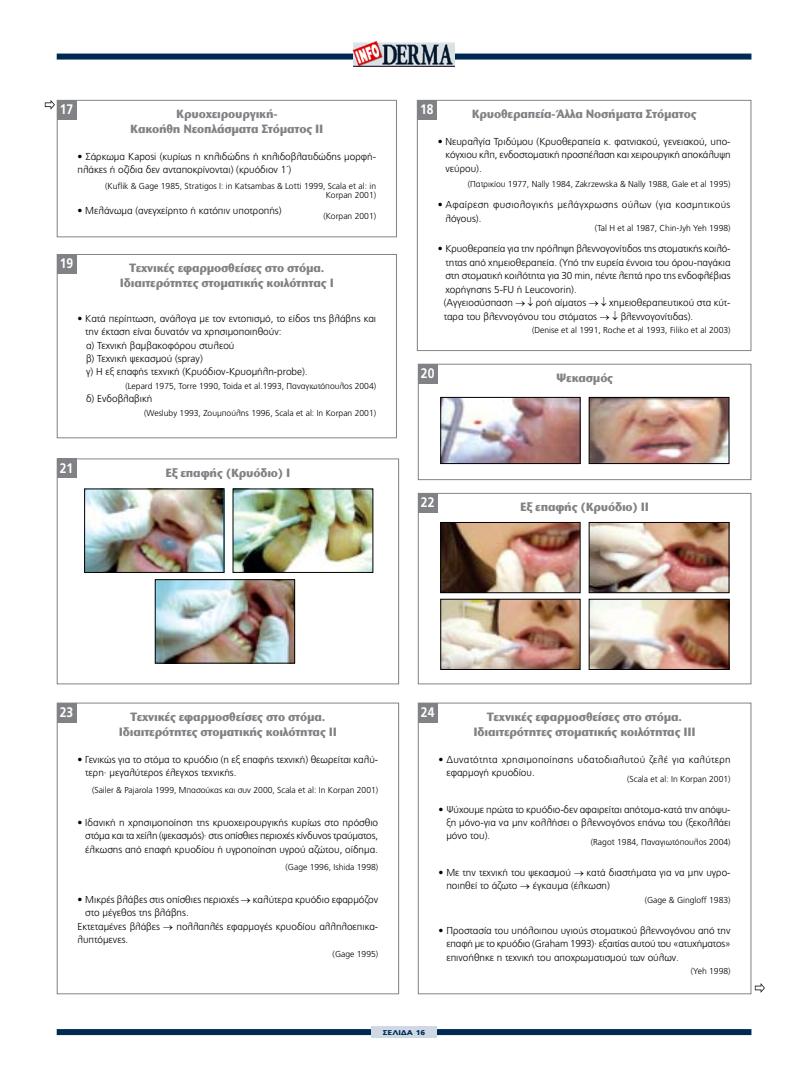
<style>
.page{position:relative;width:794px;height:1078px;background:#fff}
.page>*{position:absolute;margin:0;border:0;box-sizing:border-box;transform-origin:0 0}
.t1{font:700 13.8px "PF Catalog";color:#fff;scale:.88 1}
.t2{font:700 12.5px/15px "Stone Sans ITC Hel";letter-spacing:-.015em;color:#808285;text-align:center;scale:.94 1}
.t3{font:300 10.1px/13.4px "PF Catalog";color:#000}
.t4{font:300 10.1px/13.4px "PF Catalog";letter-spacing:.03em;color:#000}
.t5{font:300 8.6px/9.6px "PF Catalog";color:#000;text-align:right}
.t6{font:900 7px "PF Catalog";letter-spacing:-.01em;color:#002a54;scale:1.15 1}
</style>
<div class="page">
<svg style="left:57px;top:1029px;width:694px;height:5px;background:#042d56"></svg>
<div style="left:371px;top:1026px;width:66px;height:11px;background:#cfd9e4"></div>
<div style="left:57px;top:54px;width:694px;height:6px;background:#002a54"></div>
<img style="left:354px;top:42px;width:100px;height:25px">
<svg style="left:755px;top:983px;width:10px;height:9px"></svg>
<svg style="left:45px;top:100px;width:10px;height:10px"></svg>
<div style="left:417px;top:100px;width:334px;height:251px;border:1px solid #808285"></div>
<div style="left:57px;top:100px;width:340px;height:137px;border:1px solid #808285"></div>
<div style="left:57px;top:254px;width:340px;height:184px;border:1px solid #808285"></div>
<div style="left:57px;top:702px;width:342px;height:292px;border:1px solid #808285"></div>
<div style="left:418px;top:702px;width:333px;height:292px;border:1px solid #808285"></div>
<div style="left:418px;top:363px;width:333px;height:117px;border:1px solid #808285"></div>
<div style="left:418px;top:493px;width:333px;height:191px;border:1px solid #808285"></div>
<div style="left:57px;top:458px;width:342px;height:226px;border:1px solid #808285"></div>
<div style="left:417px;top:100px;width:20px;height:20px;background:#808285"></div>
<div style="left:57px;top:100px;width:20px;height:20px;background:#808285"></div>
<div style="left:57px;top:254px;width:20px;height:20px;background:#808285"></div>
<div style="left:57px;top:702px;width:20px;height:20px;background:#808285"></div>
<div style="left:418px;top:702px;width:19px;height:20px;background:#808285"></div>
<div style="left:418px;top:363px;width:19px;height:20px;background:#808285"></div>
<div style="left:418px;top:493px;width:19px;height:19px;background:#808285"></div>
<div style="left:57px;top:458px;width:20px;height:20px;background:#808285"></div>
<img style="left:591px;top:399px;width:136px;height:62px">
<div style="left:589px;top:397px;width:140px;height:66px;border:1px solid #000"></div>
<img style="left:591px;top:524px;width:136px;height:67px">
<div style="left:589px;top:522px;width:140px;height:71px;border:1px solid #000"></div>
<img style="left:591px;top:601px;width:136px;height:66px">
<img style="left:235px;top:490px;width:136px;height:80px">
<img style="left:442px;top:399px;width:136px;height:62px">
<div style="left:440px;top:397px;width:140px;height:66px;border:1px solid #000"></div>
<img style="left:442px;top:524px;width:136px;height:67px">
<div style="left:440px;top:522px;width:140px;height:71px;border:1px solid #000"></div>
<img style="left:442px;top:601px;width:136px;height:66px">
<div style="left:440px;top:599px;width:140px;height:70px;border:1px solid #000"></div>
<img style="left:86px;top:490px;width:136px;height:80px">
<div style="left:84px;top:488px;width:140px;height:84px;border:1px solid #000"></div>
<img style="left:157px;top:581px;width:136px;height:80px">
<div style="left:155px;top:579px;width:140px;height:84px;border:1px solid #000"></div>
<h1 class="t1" style="left:60px;top:101px;width:17px">17</h1>
<h1 class="t1" style="left:420px;top:101px;width:17px">18</h1>
<p class="t2" style="left:130px;top:106px;width:207px">Κρυοχειρουργική-<br>Κακοήθη Νεοπλάσματα Στόματος ΙΙ</p>
<p class="t3" style="left:78px;top:150px;width:300px">• Σάρκωμα Kaposi (κυρίως η κηλιδώδης ή κηλιδοβλατιδώδης μορφή&shy;πλάκες ή οζίδια δεν ανταποκρίνονται) (κρυόδιον 1΄)</p>
<p class="t5" style="left:105px;top:181px;width:272px">(Kuflik &amp; Gage 1985, Stratigos I: in Katsambas &amp; Lotti 1999, Scala et al: in<br>Korpan 2001)</p>
<p class="t3" style="left:78px;top:203px;width:206px">• Μελάνωμα (ανεγχείρητο ή κατόπιν υποτροπής)</p>
<p class="t5" style="left:323px;top:212px;width:54px">(Korpan 2001)</p>
<p class="t2" style="left:472px;top:106px;width:241px">Κρυοθεραπεία-Άλλα Νοσήματα Στόματος</p>
<p class="t3" style="left:445px;top:135px;width:287px;text-align:justify;text-indent:-8px">• Νευραλγία Τριδύμου (Κρυοθεραπεία κ. φατνιακού, γενειακού, υπο&shy;κόγχιου κλπ, ενδοστοματική προσπέλαση και χειρουργική αποκάλυψη νεύρου).</p>
<p class="t5" style="left:468px;top:179px;width:264px">(Πατρικίου 1977, Nally 1984, Ζakrzewska &amp; Nally 1988, Gale et al 1995)</p>
<p class="t4" style="left:445px;top:198px;width:286px;text-indent:-8px">• Αφαίρεση φυσιολογικής μελάγχρωσης ούλων (για κοσμητικούς λόγους).</p>
<p class="t5" style="left:595px;top:224px;width:137px">(Tal H et al 1987, Chin-Jyh Yeh 1998)</p>
<p class="t3" style="left:444px;top:242px;width:288px;text-indent:-6px">• Κρυοθεραπεία για την πρόληψη βλεννογονίτιδος της στοματικής κοιλό&shy;τητας από χημειοθεραπεία. (Υπό την ευρεία έννοια του όρου-παγάκια στη στοματική κοιλότητα για 30 min, πέντε λεπτά προ της ενδοφλέβιας χορήγησης 5-FU ή Leucovorin).<br>(Αγγειοσύσπαση → ↓ ροή αίματος → ↓ χημειοθεραπευτικού στα κύτ&shy;ταρα του βλεννογόνου του στόματος → ↓ βλεννογονίτιδας).</p>
<p class="t5" style="left:532px;top:325px;width:200px">(Denise et al 1991, Roche et al 1993, Filiko et al 2003)</p>
<h1 class="t1" style="left:60px;top:255px;width:17px">19</h1>
<p class="t2" style="left:120px;top:260px;width:229px">Τεχνικές εφαρμοσθείσες στο στόμα.<br>Ιδιαιτερότητες στοματικής κοιλότητας I</p>
<p class="t3" style="left:85px;top:311px;width:292px;text-indent:-8px">• Κατά περίπτωση, ανάλογα με τον εντοπισμό, το είδος της βλάβης και την έκταση είναι δυνατόν να χρησιμοποιηθούν:<br>α) Τεχνική βαμβακοφόρου στυλεού<br>β) Τεχνική ψεκασμού (spray)<br>γ) Η εξ επαφής τεχνική (Κρυόδιον-Κρυομήλη-probe).</p>
<p class="t5" style="left:125px;top:381px;width:252px">(Lepard 1975, Torre 1990, Toida et al.1993, Παναγιωτόπουλος 2004)</p>
<p class="t3" style="left:86px;top:392px;width:68px">δ) Ενδοβλαβική</p>
<p class="t5" style="left:144px;top:408px;width:233px">(Wesluby 1993, Ζουμπούλης 1996, Scala et al: In Korpan 2001)</p>
<h1 class="t1" style="left:421px;top:365px;width:17px">20</h1>
<p class="t2" style="left:556px;top:370px;width:62px">Ψεκασμός</p>
<h1 class="t1" style="left:60px;top:459px;width:17px">21</h1>
<p class="t2" style="left:165px;top:465px;width:135px">Εξ επαφής (Κρυόδιο) I</p>
<h1 class="t1" style="left:421px;top:494px;width:17px">22</h1>
<p class="t2" style="left:520px;top:499px;width:139px">Εξ επαφής (Κρυόδιο) II</p>
<h1 class="t1" style="left:60px;top:703px;width:17px">23</h1>
<h1 class="t1" style="left:421px;top:703px;width:17px">24</h1>
<p class="t2" style="left:119px;top:709px;width:233px">Τεχνικές εφαρμοσθείσες στο στόμα.<br>Ιδιαιτερότητες στοματικής κοιλότητας II</p>
<p class="t3" style="left:85px;top:752px;width:294px;text-indent:-8px">• Γενικώς για το στόμα το κρυόδιο (η εξ επαφής τεχνική) θεωρείται καλύ&shy;τερη· μεγαλύτερος έλεγχος τεχνικής.</p>
<p class="t5" style="left:92px;top:785px;width:288px">(Sailer &amp; Pajarola 1999, Μπασούκας και συν 2000, Scala et al: In Korpan 2001)</p>
<p class="t3" style="left:85px;top:815px;width:294px;text-align:justify;text-indent:-8px">• Ιδανική η χρησιμοποίηση της κρυοχειρουργικής κυρίως στο πρόσθιο στόμα και τα χείλη (ψεκασμός)· στις οπίσθιες περιοχές κίνδυνος τραύματος, έλκωσης από επαφή κρυοδίου ή υγροποίηση υγρού αζώτου, οίδημα.</p>
<p class="t5" style="left:285px;top:862px;width:94px">(Gage 1996, Ishida 1998)</p>
<p class="t3" style="left:78px;top:892px;width:302px">• Μικρές βλάβες στις οπίσθιες περιοχές → καλύτερα κρυόδιο εφαρμόζον</p>
<p class="t3" style="left:85px;top:906px;width:105px">στο μέγεθος της βλάβης.</p>
<p class="t3" style="left:78px;top:919px;width:302px">Εκτεταμένες βλάβες → πολλαπλές εφαρμογές κρυοδίου αλληλοεπικα-</p>
<p class="t3" style="left:78px;top:932px;width:52px">λυπτόμενες.</p>
<p class="t5" style="left:333px;top:948px;width:47px">(Gage 1995)</p>
<p class="t2" style="left:473px;top:709px;width:238px">Τεχνικές εφαρμοσθείσες στο στόμα.<br>Ιδιαιτερότητες στοματικής κοιλότητας III</p>
<p class="t4" style="left:446px;top:752px;width:286px;text-indent:-8px">• Δυνατότητα χρησιμοποίησης υδατοδιαλυτού ζελέ για καλύτερη εφαρμογή κρυοδίου.</p>
<p class="t5" style="left:627px;top:774px;width:105px">(Scala et al: In Korpan 2001)</p>
<p class="t3" style="left:446px;top:802px;width:286px;text-align:justify;text-indent:-8px">• Ψύχουμε πρώτα το κρυόδιο-δεν αφαιρείται απότομα-κατά την απόψυ&shy;ξη μόνο-για να μην κολλήσει ο βλεννογόνος επάνω του (ξεκολλάει μόνο του).</p>
<p class="t5" style="left:591px;top:837px;width:141px">(Ragot 1984, Παναγιωτόπουλος 2004)</p>
<p class="t3" style="left:446px;top:865px;width:286px;text-indent:-8px">• Με την τεχνική του ψεκασμού → κατά διαστήματα για να μην υγρο&shy;ποιηθεί το άζωτο → έγκαυμα (έλκωση)</p>
<p class="t5" style="left:644px;top:895px;width:87px">(Gage &amp; Gingloff 1983)</p>
<p class="t3" style="left:446px;top:923px;width:286px;text-align:justify;text-indent:-8px">• Προστασία του υπόλοιπου υγιούς στοματικού βλεννογόνου από την επαφή με το κρυόδιο (Graham 1993)· εξαιτίας αυτού του «ατυχήματος» επινοήθηκε η τεχνική του αποχρωματισμού των ούλων.</p>
<p class="t5" style="left:691px;top:966px;width:41px">(Yeh 1998)</p>
<p class="t6" style="left:383px;top:1027px;width:38px">ΣΕΛΙΔΑ 16</p>
</div>
